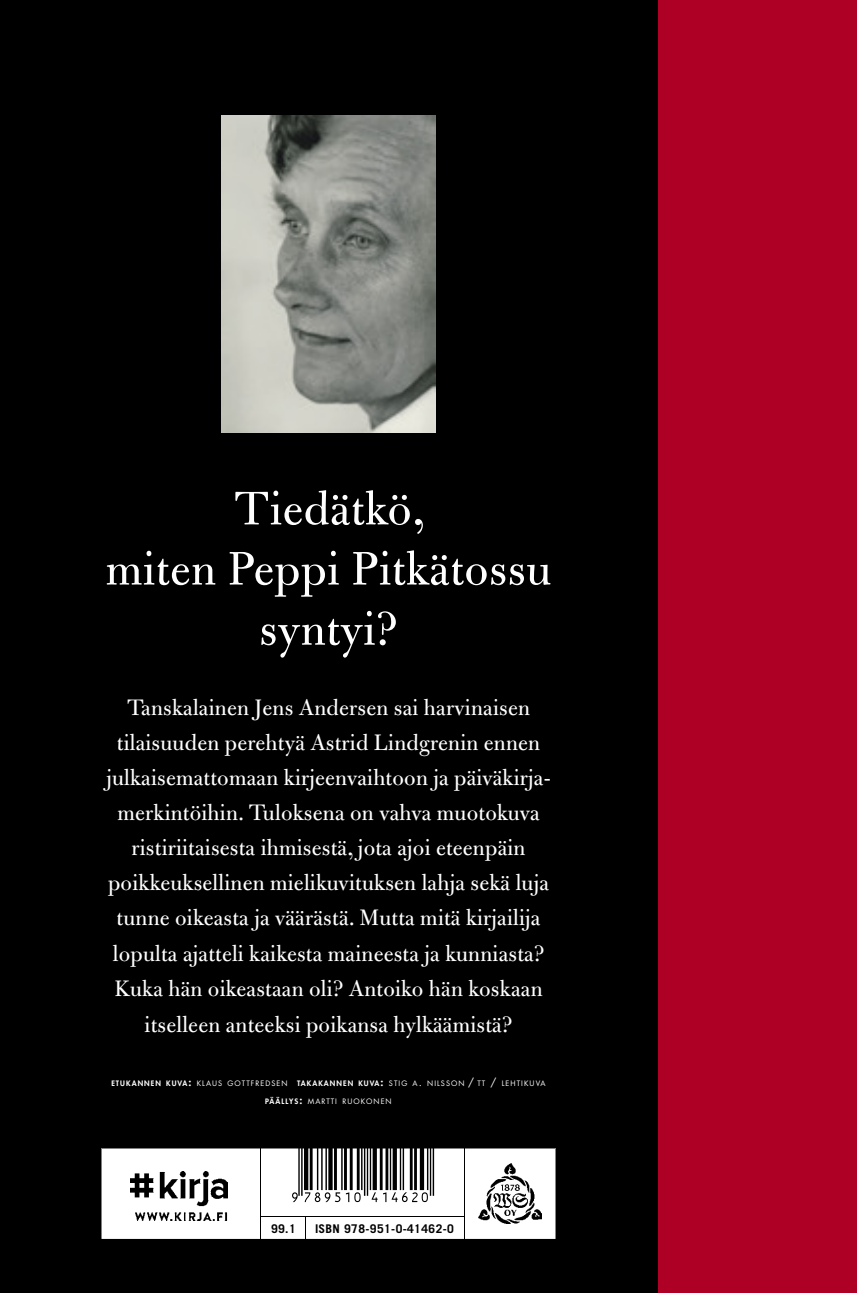
<style>
.page{position:relative;width:857px;height:1293px;background:#fff}
.page>*{position:absolute;margin:0;border:0;box-sizing:border-box;transform-origin:0 0}
.t1{font:69px "Viisas EAN Aika Korkea";color:#000}
.t2{font:50.4px/60.2px "Bulmer MT Std";letter-spacing:.01em;color:#fff;text-align:center}
.t3{font:24px/35.2px "Bulmer MT Std";letter-spacing:.01em;color:#fff;text-align:center}
.t4{font:700 12px "Trade Gothic LT Std";letter-spacing:.035em;color:#000}
.t5{font:7.2px "Futura Std";letter-spacing:.145em;color:#fff}
.s1{font-weight:800}
.s2{font-weight:800;font-size:10.4px}
.s3{font-size:10.4px}
</style>
<div class="page">
<div style="left:0;top:0;width:686px;height:1293px;background:#000"></div>
<svg style="left:101px;top:1148px;width:454px;height:91px"></svg>
<hr style="left:464px;top:1148px;width:1px;height:91px;background:#000">
<hr style="left:260px;top:1216px;width:204px;height:1px;background:#000">
<img style="left:131px;top:1172px;width:96px;height:48px">
<img style="left:222px;top:115px;width:213px;height:318px">
<div style="left:659px;top:0;width:197px;height:1293px;background:#ae0024"></div>
<hr style="left:658px;top:0;width:2px;height:1293px;background:#ae0024">
<h2 class="t2" style="left:106px;top:479px;width:447px">Tiedätkö,<br>miten Peppi Pitkätossu syntyi?</h2>
<p class="t3" style="left:106px;top:690px;width:445px">Tanskalainen Jens Andersen sai harvinaisen tilaisuuden perehtyä Astrid Lindgrenin ennen julkaisemattomaan kirjeenvaihtoon ja päiväkirja&shy;merkintöihin. Tuloksena on vahva muotokuva ristiriitaisesta ihmisestä, jota ajoi eteenpäin poikkeuksellinen mielikuvituksen lahja sekä luja tunne oikeasta ja väärästä. Mutta mitä kirjailija lopulta ajatteli kaikesta maineesta ja kunniasta?<br>Kuka hän oikeastaan oli? Antoiko hän koskaan itselleen anteeksi poikansa hylkäämistä?</p>
<p class="t5" style="left:111px;top:1078px;width:435px"><span class="s1">ETUKANNEN KUVA</span><span class="s2">:</span> KLAUS GOTTFREDSEN <span class="s1">TAKAKANNEN KUVA</span><span class="s2">:</span> STIG A<span class="s3">.</span> NILSSON <span class="s3">/</span> TT <span class="s3">/</span> LEHTIKUVA</p>
<p class="t5" style="left:265px;top:1097px;width:128px"><span class="s1">PÄÄLLYS</span><span class="s2">:</span> MARTTI RUOKONEN</p>
<h1 class="t1" style="left:288px;top:1133px;width:147px">*9789510414620*</h1>
<p class="t4" style="left:271px;top:1220px;width:26px">99.1</p>
<p class="t4" style="left:315px;top:1220px;width:140px">ISBN 978-951-0-41462-0</p>
</div>
